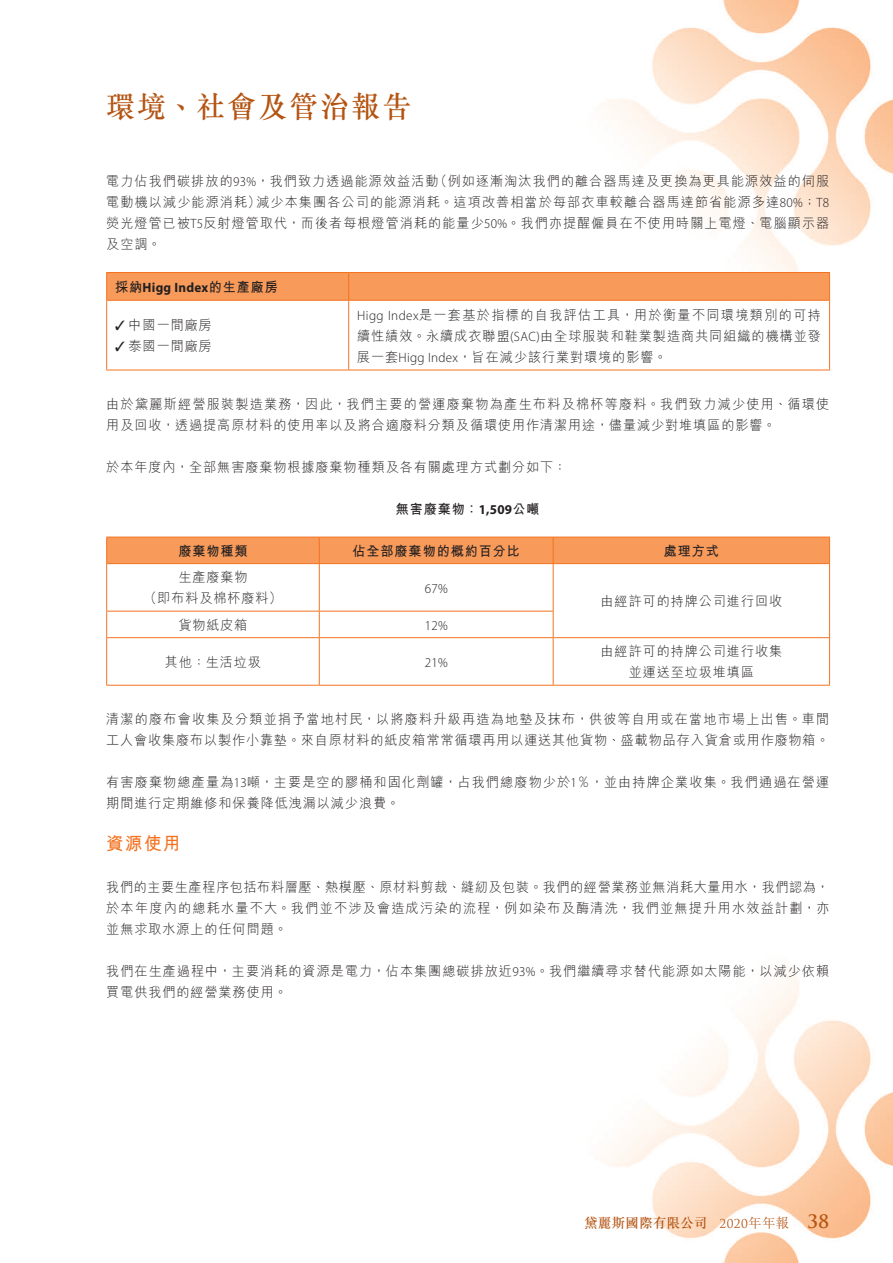
<style>
.page{position:relative;width:893px;height:1263px;background:#fff}
.page>*{position:absolute;margin:0;border:0;box-sizing:border-box;transform-origin:0 0}
.t1{font:500 30px "M Sung HK";letter-spacing:.075em;color:#b45412;scale:.96 1}
._01_H1{font:700 18px "M Hei HK";color:#f47321}
._00_txt{font:300 13.5px/21px "M Hei HK";letter-spacing:.075em;color:#231f20}
._00_txt-2{font:700 13.5px "M Hei HK";letter-spacing:.07em;color:#231f20}
.t2{font:500 13.5px "M Sung HK";letter-spacing:.025em;color:#b45412}
._00_txt-3{font:700 13.5px "Myriad Pro";letter-spacing:.02em;color:#231f20}
._00_txt-4{font:300 13.5px "Myriad Pro";color:#231f20}
.s1{font-family:"Myriad Pro"}
.s2{font-family:"M Hei HK"}
.s3{font-family:"Trajan Pro";font-weight:400;font-size:12px}
.s4{font-weight:300}
.s5{font-family:"Trajan Pro";font-weight:700;font-size:18px}
</style>
<div class="page">
<img style="left:106px;top:0;width:787px;height:1263px">
<svg style="left:106px;top:272px;width:724px;height:28px;background:#f79857"></svg>
<hr style="left:106px;top:300px;width:243px;height:1px;background:#f47321">
<hr style="left:106px;top:301px;width:1px;height:69px;background:#f47321">
<hr style="left:349px;top:300px;width:481px;height:1px;background:#f47321">
<hr style="left:348px;top:301px;width:1px;height:69px;background:#f47321">
<hr style="left:829px;top:301px;width:1px;height:69px;background:#f47321">
<hr style="left:106px;top:370px;width:243px;height:1px;background:#f47321">
<hr style="left:349px;top:370px;width:481px;height:1px;background:#f47321">
<div style="left:106px;top:537px;width:724px;height:26px;background:#f89a5a"></div>
<hr style="left:106px;top:563px;width:213px;height:1px;background:#f47321">
<hr style="left:106px;top:564px;width:1px;height:47px;background:#f47321">
<hr style="left:319px;top:563px;width:234px;height:1px;background:#f47321">
<hr style="left:319px;top:564px;width:1px;height:47px;background:#f47321">
<hr style="left:553px;top:563px;width:277px;height:1px;background:#f47321">
<hr style="left:553px;top:564px;width:1px;height:47px;background:#f47321">
<hr style="left:829px;top:564px;width:1px;height:47px;background:#f47321">
<hr style="left:106px;top:611px;width:213px;height:1px;background:#f47321">
<svg style="left:106px;top:611px;width:1px;height:26px"></svg>
<hr style="left:319px;top:611px;width:235px;height:1px;background:#f47321">
<svg style="left:319px;top:611px;width:1px;height:26px"></svg>
<svg style="left:553px;top:611px;width:1px;height:26px"></svg>
<svg style="left:829px;top:611px;width:1px;height:26px"></svg>
<hr style="left:106px;top:637px;width:213px;height:1px;background:#f47321">
<hr style="left:106px;top:638px;width:1px;height:47px;background:#f47321">
<hr style="left:319px;top:637px;width:234px;height:1px;background:#f47321">
<hr style="left:319px;top:638px;width:1px;height:47px;background:#f47321">
<hr style="left:553px;top:637px;width:277px;height:1px;background:#f47321">
<hr style="left:553px;top:638px;width:1px;height:47px;background:#f47321">
<hr style="left:829px;top:638px;width:1px;height:47px;background:#f47321">
<hr style="left:106px;top:685px;width:213px;height:1px;background:#f47321">
<hr style="left:319px;top:685px;width:234px;height:1px;background:#f47321">
<hr style="left:553px;top:685px;width:277px;height:1px;background:#f47321">
<h1 class="t1" style="left:106px;top:86px;width:319px">環境、社會及管治報告</h1>
<p class="_00_txt" style="left:106px;top:170px;width:724px;text-align:justify">電力佔我們碳排放的<span class="s1">93%</span>，我們致力透過能源效益活動（例如逐漸淘汰我們的離合器馬達及更換為更具能源效益的伺服電動機以減少能源消耗）減少本集團各公司的能源消耗。這項改善相當於每部衣車較離合器馬達節省能源多達<span class="s1">80%</span>；<span class="s1">T8</span>熒光燈管已被<span class="s1">T5</span>反射燈管取代，而後者每根燈管消耗的能量少<span class="s1">50%</span>。我們亦提醒僱員在不使用時關上電燈、電腦顯示器及空調。</p>
<p class="_00_txt-3" style="left:115px;top:279px;width:164px"><span class="s2">採納</span>Higg Index<span class="s2">的生產廠房</span></p>
<p class="_00_txt" style="left:115px;top:314px;width:98px">✓ 中國一間廠房</p>
<p class="_00_txt" style="left:115px;top:335px;width:98px">✓ 泰國一間廠房</p>
<p class="_00_txt" style="left:357px;top:304px;width:465px;text-align:justify"><span class="s1">Higg Index</span>是一套基於指標的自我評估工具，用於衡量不同環境類別的可持續性績效。永續成衣聯盟<span class="s1">(SAC)</span>由全球服裝和鞋業製造商共同組織的機構並發展一套<span class="s1">Higg Index</span>，旨在減少該行業對環境的影響。</p>
<p class="_00_txt" style="left:106px;top:393px;width:724px">由於黛麗斯經營服裝製造業務，因此，我們主要的營運廢棄物為產生布料及棉杯等廢料。我們致力減少使用、循環使用及回收，透過提高原材料的使用率以及將合適廢料分類及循環使用作清潔用途，儘量減少對堆填區的影響。</p>
<p class="_00_txt" style="left:106px;top:456px;width:462px">於本年度內，全部無害廢棄物根據廢棄物種類及各有關處理方式劃分如下：</p>
<p class="_00_txt-2" style="left:396px;top:499px;width:145px">無害廢棄物：<span class="s1">1,509</span>公噸</p>
<p class="_00_txt-2" style="left:178px;top:541px;width:71px">廢棄物種類</p>
<p class="_00_txt-2" style="left:353px;top:541px;width:169px">佔全部廢棄物的概約百分比</p>
<p class="_00_txt-2" style="left:664px;top:541px;width:57px">處理方式</p>
<p class="_00_txt" style="left:178px;top:566px;width:71px">生產廢棄物</p>
<p class="_00_txt" style="left:144px;top:587px;width:140px">（即布料及棉杯廢料）</p>
<p class="_00_txt-4" style="left:425px;top:580px;width:25px">67%</p>
<p class="_00_txt" style="left:601px;top:590px;width:183px">由經許可的持牌公司進行回收</p>
<p class="_00_txt" style="left:178px;top:614px;width:71px">貨物紙皮箱</p>
<p class="_00_txt-4" style="left:425px;top:617px;width:25px">12%</p>
<p class="_00_txt" style="left:165px;top:651px;width:98px">其他：生活垃圾</p>
<p class="_00_txt-4" style="left:425px;top:654px;width:25px">21%</p>
<p class="_00_txt" style="left:601px;top:640px;width:183px">由經許可的持牌公司進行收集</p>
<p class="_00_txt" style="left:629px;top:661px;width:127px">並運送至垃圾堆填區</p>
<p class="_00_txt" style="left:106px;top:708px;width:724px">清潔的廢布會收集及分類並捐予當地村民，以將廢料升級再造為地墊及抹布，供彼等自用或在當地市場上出售。車間工人會收集廢布以製作小靠墊。來自原材料的紙皮箱常常循環再用以運送其他貨物、盛載物品存入貨倉或用作廢物箱。</p>
<p class="_00_txt" style="left:106px;top:771px;width:724px">有害廢棄物總產量為<span class="s1">13</span>噸，主要是空的膠桶和固化劑罐，占我們總廢物少於<span class="s1">1</span>％，並由持牌企業收集。我們通過在營運期間進行定期維修和保養降低洩漏以減少浪費。</p>
<p class="_01_H1" style="left:106px;top:830px;width:76px">資源使用</p>
<p class="_00_txt" style="left:106px;top:876px;width:724px;text-align:justify">我們的主要生產程序包括布料層壓、熱模壓、原材料剪裁、縫紉及包裝。我們的經營業務並無消耗大量用水，我們認為，於本年度內的總耗水量不大。我們並不涉及會造成污染的流程，例如染布及酶清洗，我們並無提升用水效益計劃，亦並無求取水源上的任何問題。</p>
<p class="_00_txt" style="left:106px;top:960px;width:724px">我們在生產過程中，主要消耗的資源是電力，佔本集團總碳排放近<span class="s1">93%</span>。我們繼續尋求替代能源如太陽能，以減少依賴買電供我們的經營業務使用。</p>
<p class="t2" style="left:584px;top:1214px;width:246px">黛麗斯國際有限公司 <span class="s3">2020</span><span class="s4">年年報</span> <span class="s5">38</span></p>
</div>
